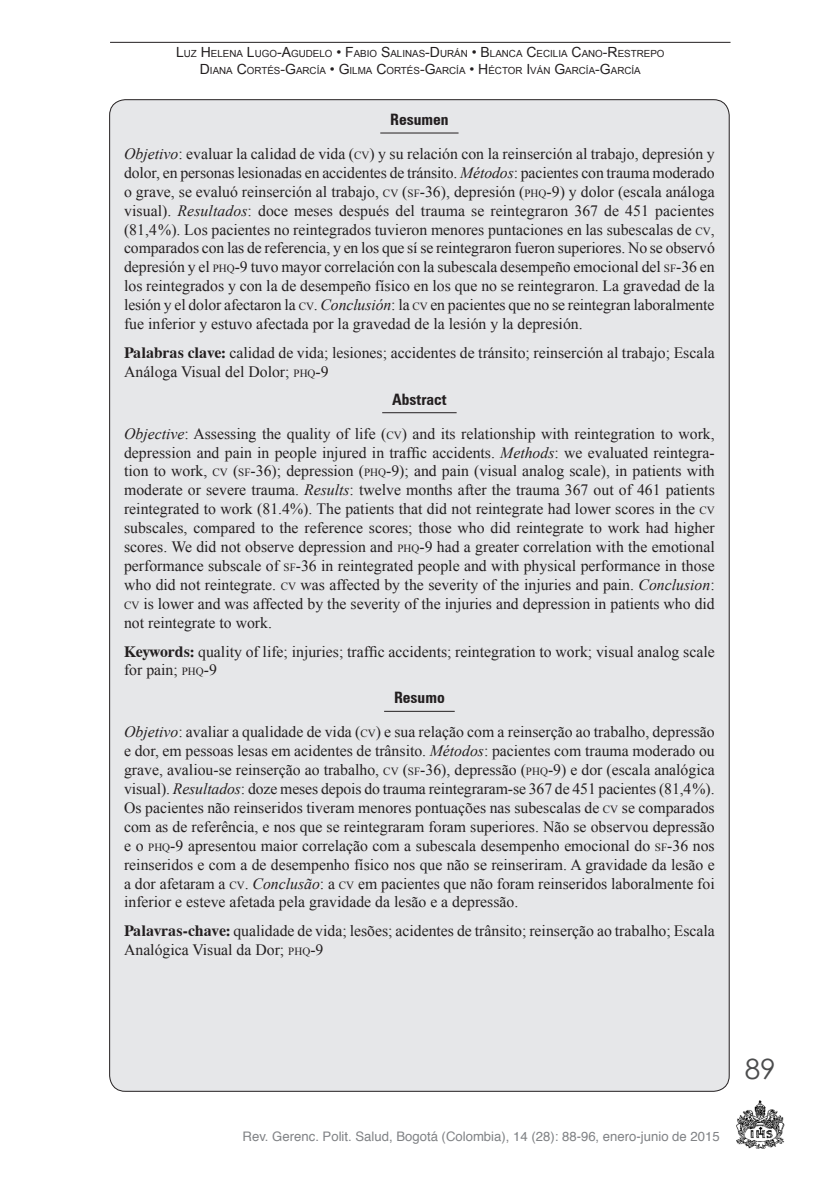
<style>
.page{position:relative;width:819px;height:1191px;background:#fff}
.page>*{position:absolute;margin:0;border:0;box-sizing:border-box;transform-origin:0 0}
.t1{font:28px "Century Gothic";color:#4b4c4d}
.Resumen{font:15.75px/18.9px "Times New Roman";color:#231f20;text-align:justify}
.inter-1{font:700 condensed 15.75px "Zurich BT";color:#231f20}
.NOTAS{font:13.12px "Helvetica";color:#808285}
.corniza{font:9.8px/16.8px "Arial";color:#231f20;text-align:center}
.s1{font-size:14px}
.s2{font-style:italic}
.s3{font-size:11.03px}
.s4{font-family:"Dutch 801 BT";font-weight:700}
</style>
<div class="page">
<div style="left:110px;top:100px;width:619px;height:991px;background:#e6e7e9;border-radius:16px"></div>
<img style="left:736px;top:1100px;width:48px;height:49px">
<hr style="left:380px;top:133px;width:78px;height:1px;background:#231f20">
<hr style="left:382px;top:412px;width:74px;height:1px;background:#231f20">
<hr style="left:384px;top:711px;width:70px;height:1px;background:#231f20">
<hr style="left:110px;top:42px;width:620px;height:1px;background:#231f20">
<p class="corniza" style="left:176px;top:45px;width:490px"><span class="s1">L</span>UZ <span class="s1">H</span>ELENA <span class="s1">L</span>UGO<span class="s1">-A</span>GUDELO <span class="s1">• F</span>ABIO <span class="s1">S</span>ALINAS<span class="s1">-D</span>URÁN <span class="s1">• B</span>LANCA <span class="s1">C</span>ECILIA <span class="s1">C</span>ANO<span class="s1">-R</span>ESTREPO<br><span class="s1">D</span>IANA <span class="s1">C</span>ORTÉS<span class="s1">-G</span>ARCÍA <span class="s1">• G</span>ILMA <span class="s1">C</span>ORTÉS<span class="s1">-G</span>ARCÍA <span class="s1">• H</span>ÉCTOR <span class="s1">I</span> VÁN <span class="s1">G</span>ARCÍA<span class="s1">-G</span>ARCÍA</p>
<p class="inter-1" style="left:390px;top:110px;width:60px">Resumen</p>
<p class="Resumen" style="left:124px;top:144px;width:592px"><span class="s2">Objetivo</span>: evaluar la calidad de vida (<span class="s3">CV</span>) y su relación con la reinserción al trabajo, depresión y dolor, en personas lesionadas en accidentes de tránsito. <span class="s2">Métodos</span>: pacientes con trauma moderado o grave, se evaluó reinserción al trabajo, <span class="s3">CV</span> (<span class="s3">SF</span>-36), depresión (<span class="s3">PHQ</span>-9) y dolor (escala análoga visual). <span class="s2">Resultados</span>: doce meses después del trauma se reintegraron 367 de 451 pacientes (81,4 %). Los pacientes no reintegrados tuvieron menores puntaciones en las subescalas de <span class="s3">CV</span>, comparados con las de referencia, y en los que sí se reintegraron fueron superiores. No se observó depresión y el <span class="s3">PHQ</span>-9 tuvo mayor correlación con la subescala desempeño emocional del <span class="s3">SF</span>-36 en los reintegrados y con la de desempeño físico en los que no se reintegraron. La gravedad de la lesión y el dolor afectaron la <span class="s3">CV</span>. <span class="s2">Conclusión</span>: la <span class="s3">CV</span> en pacientes que no se reintegran laboralmente fue inferior y estuvo afectada por la gravedad de la lesión y la depresión.</p>
<p class="Resumen" style="left:124px;top:343px;width:592px"><span class="s4">Palabras clave:</span> calidad de vida; lesiones; accidentes de tránsito; reinserción al trabajo; Escala<br>Análoga Visual del Dolor; <span class="s3">PHQ</span>-9</p>
<p class="inter-1" style="left:392px;top:390px;width:56px">Abstract</p>
<p class="Resumen" style="left:124px;top:424px;width:592px"><span class="s2">Objective</span>: Assessing the quality of life (<span class="s3">CV</span>) and its relationship with reintegration to work, depression and pain in people injured in traffic accidents. <span class="s2">Methods</span>: we evaluated reintegra&shy;tion to work, <span class="s3">CV</span> (<span class="s3">SF</span>-36); depression (<span class="s3">PHQ</span>-9); and pain (visual analog scale), in patients with moderate or severe trauma. <span class="s2">Results</span>: twelve months after the trauma 367 out of 461 patients reintegrated to work (81.4%). The patients that did not reintegrate had lower scores in the <span class="s3">CV </span>subscales, compared to the reference scores; those who did reintegrate to work had higher scores. We did not observe depression and <span class="s3">PHQ</span>-9 had a greater correlation with the emotional performance subscale of <span class="s3">SF</span>-36 in reintegrated people and with physical performance in those who did not reintegrate. <span class="s3">CV</span> was affected by the severity of the injuries and pain. <span class="s2">Conclusion</span>:<br><span class="s3">CV</span> is lower and was affected by the severity of the injuries and depression in patients who did not reintegrate to work.</p>
<p class="Resumen" style="left:124px;top:641px;width:592px"><span class="s4">Keywords:</span> quality of life; injuries; traffic accidents; reintegration to work; visual analog scale for pain; <span class="s3">PHQ</span>-9</p>
<p class="inter-1" style="left:394px;top:688px;width:52px">Resumo</p>
<p class="Resumen" style="left:124px;top:722px;width:592px"><span class="s2">Objetivo</span>: avaliar a qualidade de vida (<span class="s3">CV</span>) e sua relação com a reinserção ao trabalho, depressão e dor, em pessoas lesas em acidentes de trânsito. <span class="s2">Métodos</span>: pacientes com trauma moderado ou grave, avaliou-se reinserção ao trabalho, <span class="s3">CV</span> (<span class="s3">SF</span>-36), depressão (<span class="s3">PHQ</span>-9) e dor (escala analógica visual). <span class="s2">Resultados</span>: doze meses depois do trauma reintegraram-se 367 de 451 pacientes (81,4 %).<br>Os pacientes não reinseridos tiveram menores pontuações nas subescalas de <span class="s3">CV</span> se comparados com as de referência, e nos que se reintegraram foram superiores. Não se observou depressão e o <span class="s3">PHQ</span>-9 apresentou maior correlação com a subescala desempenho emocional do <span class="s3">SF</span>-36 nos reinseridos e com a de desempenho físico nos que não se reinseriram. A gravidade da lesão e a dor afetaram a <span class="s3">CV</span>. <span class="s2">Conclusão</span>: a <span class="s3">CV</span> em pacientes que não foram reinseridos laboralmente foi inferior e esteve afetada pela gravidade da lesão e a depressão.</p>
<p class="Resumen" style="left:124px;top:921px;width:592px"><span class="s4">Palavras-chave:</span> qualidade de vida; lesões; acidentes de trânsito; reinserção ao trabalho; Escala<br>Analógica Visual da Dor; <span class="s3">PHQ</span>-9</p>
<p class="NOTAS" style="left:242px;top:1125px;width:478px">Rev. Gerenc. Polit. Salud, Bogotá (Colombia), 14 (28): 88-96, enero-junio de 2015</p>
<h1 class="t1" style="left:744px;top:1051px;width:33px">89</h1>
</div>
